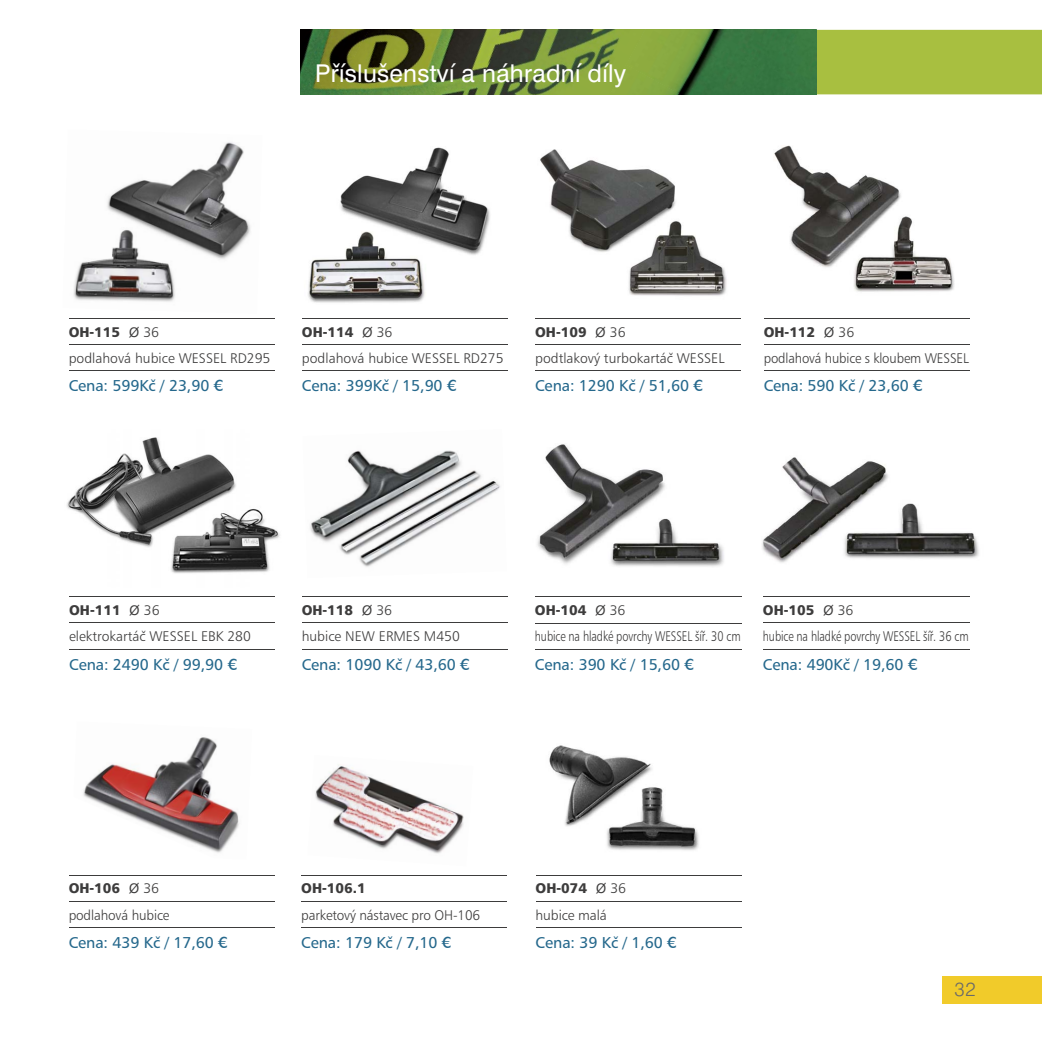
<style>
.page{position:relative;width:1042px;height:1042px;background:#fff}
.page>*{position:absolute;margin:0;border:0;box-sizing:border-box;transform-origin:0 0}
.t1{font:24.5px "Swiss 721 BTCE";letter-spacing:.01em;color:#fff}
.t2{font:300 19.25px "Swiss 721 BTCE";color:#696969}
.t3{font:15.75px "Humanist 777 BTCE Roman B";letter-spacing:-.005em;color:#25688c}
.t4{font:14px "Humanist 777 BTCE Light B";letter-spacing:-.01em;color:#3d3c3c}
.t5{font:14px "Humanist 777 BTCE Black B";color:#3d3c3c}
.t6{font:14px "Humanist 777 BTCE Light B";letter-spacing:-.01em;color:#3d3c3c;scale:.79 1}
.t7{font:14px "Humanist 777 BTCE Light B";letter-spacing:-.01em;color:#3d3c3c;scale:.94 1}
.s1{font-family:"Humanist 777 BTCE Light B";font-size:19.25px}
.s2{font-family:"Humanist 777 BTCE Light B"}
.s3{font-family:"Futura BT";font-weight:500}
</style>
<div class="page">
<div style="left:942px;top:976px;width:100px;height:28px;background:#f1cb2a"></div>
<div style="left:817px;top:30px;width:225px;height:64px;background:#a8bf40"></div>
<img style="left:646px;top:30px;width:171px;height:64px">
<img style="left:508px;top:30px;width:138px;height:64px">
<img style="left:370px;top:30px;width:138px;height:64px">
<img style="left:609px;top:64px;width:73px;height:30px">
<img style="left:300px;top:30px;width:70px;height:64px">
<img style="left:73px;top:142px;width:178px;height:160px">
<hr style="left:69px;top:318px;width:205px;height:1px;background:#3d3c3c">
<hr style="left:69px;top:344px;width:205px;height:1px;background:#3d3c3c">
<hr style="left:69px;top:370px;width:205px;height:1px;background:#3d3c3c">
<hr style="left:302px;top:318px;width:206px;height:1px;background:#3d3c3c">
<hr style="left:302px;top:344px;width:206px;height:1px;background:#3d3c3c">
<hr style="left:302px;top:370px;width:206px;height:1px;background:#3d3c3c">
<img style="left:308px;top:147px;width:182px;height:156px">
<hr style="left:535px;top:318px;width:206px;height:1px;background:#3d3c3c">
<hr style="left:535px;top:344px;width:206px;height:1px;background:#3d3c3c">
<hr style="left:535px;top:370px;width:206px;height:1px;background:#3d3c3c">
<img style="left:540px;top:149px;width:187px;height:147px">
<hr style="left:69px;top:596px;width:206px;height:1px;background:#3d3c3c">
<hr style="left:69px;top:622px;width:206px;height:1px;background:#3d3c3c">
<hr style="left:69px;top:649px;width:206px;height:1px;background:#3d3c3c">
<img style="left:66px;top:437px;width:214px;height:136px">
<hr style="left:764px;top:318px;width:205px;height:1px;background:#3d3c3c">
<hr style="left:764px;top:344px;width:205px;height:1px;background:#3d3c3c">
<hr style="left:764px;top:370px;width:205px;height:1px;background:#3d3c3c">
<img style="left:774px;top:145px;width:180px;height:147px">
<hr style="left:763px;top:596px;width:207px;height:1px;background:#3d3c3c">
<hr style="left:763px;top:622px;width:207px;height:1px;background:#3d3c3c">
<hr style="left:763px;top:649px;width:207px;height:1px;background:#3d3c3c">
<img style="left:762px;top:457px;width:217px;height:106px">
<hr style="left:535px;top:596px;width:207px;height:1px;background:#3d3c3c">
<hr style="left:535px;top:622px;width:207px;height:1px;background:#3d3c3c">
<hr style="left:535px;top:649px;width:207px;height:1px;background:#3d3c3c">
<img style="left:537px;top:444px;width:187px;height:123px">
<hr style="left:302px;top:596px;width:205px;height:1px;background:#3d3c3c">
<hr style="left:302px;top:622px;width:205px;height:1px;background:#3d3c3c">
<hr style="left:302px;top:649px;width:205px;height:1px;background:#3d3c3c">
<img style="left:310px;top:450px;width:190px;height:117px">
<hr style="left:536px;top:874px;width:205px;height:1px;background:#3d3c3c">
<hr style="left:536px;top:901px;width:205px;height:1px;background:#3d3c3c">
<hr style="left:536px;top:927px;width:205px;height:1px;background:#3d3c3c">
<img style="left:549px;top:745px;width:150px;height:105px">
<hr style="left:69px;top:874px;width:205px;height:1px;background:#3d3c3c">
<hr style="left:69px;top:901px;width:205px;height:1px;background:#3d3c3c">
<hr style="left:69px;top:927px;width:205px;height:1px;background:#3d3c3c">
<img style="left:315px;top:765px;width:149px;height:89px">
<img style="left:83px;top:737px;width:156px;height:116px">
<hr style="left:301px;top:874px;width:206px;height:1px;background:#3d3c3c">
<hr style="left:301px;top:901px;width:206px;height:1px;background:#3d3c3c">
<hr style="left:301px;top:927px;width:206px;height:1px;background:#3d3c3c">
<h1 class="t1" style="left:315px;top:63px;width:313px">Příslušenství a náhradní díly</h1>
<p class="t5" style="left:69px;top:325px;width:92px">OH-115 <span class="s1">ø</span> <span class="s2">36</span></p>
<p class="t4" style="left:69px;top:352px;width:203px">podlahová hubice WESSEL RD295</p>
<p class="t3" style="left:69px;top:378px;width:156px">Cena: 599Kč / 23,90 <span class="s3">€</span></p>
<p class="t5" style="left:302px;top:325px;width:92px">OH-114 <span class="s1">ø</span> <span class="s2">36</span></p>
<p class="t4" style="left:302px;top:352px;width:203px">podlahová hubice WESSEL RD275</p>
<p class="t3" style="left:302px;top:378px;width:156px">Cena: 399Kč / 15,90 <span class="s3">€</span></p>
<p class="t5" style="left:535px;top:325px;width:92px">OH-109 <span class="s1">ø</span> <span class="s2">36</span></p>
<p class="t4" style="left:535px;top:352px;width:191px">podtlakový turbokartáč WESSEL</p>
<p class="t3" style="left:535px;top:378px;width:170px">Cena: 1290 Kč / 51,60 <span class="s3">€</span></p>
<p class="t5" style="left:764px;top:325px;width:92px">OH-112 <span class="s1">ø</span> <span class="s2">36</span></p>
<p class="t7" style="left:764px;top:352px;width:220px">podlahová hubice s kloubem WESSEL</p>
<p class="t3" style="left:764px;top:378px;width:161px">Cena: 590 Kč / 23,60 <span class="s3">€</span></p>
<p class="t5" style="left:69px;top:604px;width:92px">OH-111 <span class="s1">ø</span> <span class="s2">36</span></p>
<p class="t4" style="left:69px;top:630px;width:183px">elektrokartáč WESSEL EBK 280</p>
<p class="t3" style="left:69px;top:657px;width:170px">Cena: 2490 Kč / 99,90 <span class="s3">€</span></p>
<p class="t5" style="left:302px;top:604px;width:92px">OH-118 <span class="s1">ø</span> <span class="s2">36</span></p>
<p class="t4" style="left:302px;top:630px;width:160px">hubice NEW ERMES M450</p>
<p class="t3" style="left:302px;top:657px;width:170px">Cena: 1090 Kč / 43,60 <span class="s3">€</span></p>
<p class="t5" style="left:535px;top:604px;width:92px">OH-104 <span class="s1">ø</span> <span class="s2">36</span></p>
<p class="t6" style="left:535px;top:630px;width:262px">hubice na hladké povrchy WESSEL šíř. 30 cm</p>
<p class="t3" style="left:535px;top:657px;width:161px">Cena: 390 Kč / 15,60 <span class="s3">€</span></p>
<p class="t5" style="left:763px;top:604px;width:92px">OH-105 <span class="s1">ø</span> <span class="s2">36</span></p>
<p class="t6" style="left:763px;top:630px;width:262px">hubice na hladké povrchy WESSEL šíř. 36 cm</p>
<p class="t3" style="left:763px;top:657px;width:156px">Cena: 490Kč / 19,60 <span class="s3">€</span></p>
<p class="t5" style="left:69px;top:882px;width:92px">OH-106 <span class="s1">ø</span> <span class="s2">36</span></p>
<p class="t4" style="left:69px;top:908px;width:102px">podlahová hubice</p>
<p class="t3" style="left:69px;top:935px;width:161px">Cena: 439 Kč / 17,60 <span class="s3">€</span></p>
<p class="t5" style="left:301px;top:882px;width:66px">OH-106.1</p>
<p class="t4" style="left:301px;top:908px;width:180px">parketový nástavec pro OH-106</p>
<p class="t3" style="left:301px;top:935px;width:152px">Cena: 179 Kč / 7,10 <span class="s3">€</span></p>
<p class="t5" style="left:536px;top:882px;width:92px">OH-074 <span class="s1">ø</span> <span class="s2">36</span></p>
<p class="t4" style="left:535px;top:908px;width:73px">hubice malá</p>
<p class="t3" style="left:536px;top:935px;width:143px">Cena: 39 Kč / 1,60 <span class="s3">€</span></p>
<p class="t2" style="left:954px;top:980px;width:23px">32</p>
</div>
